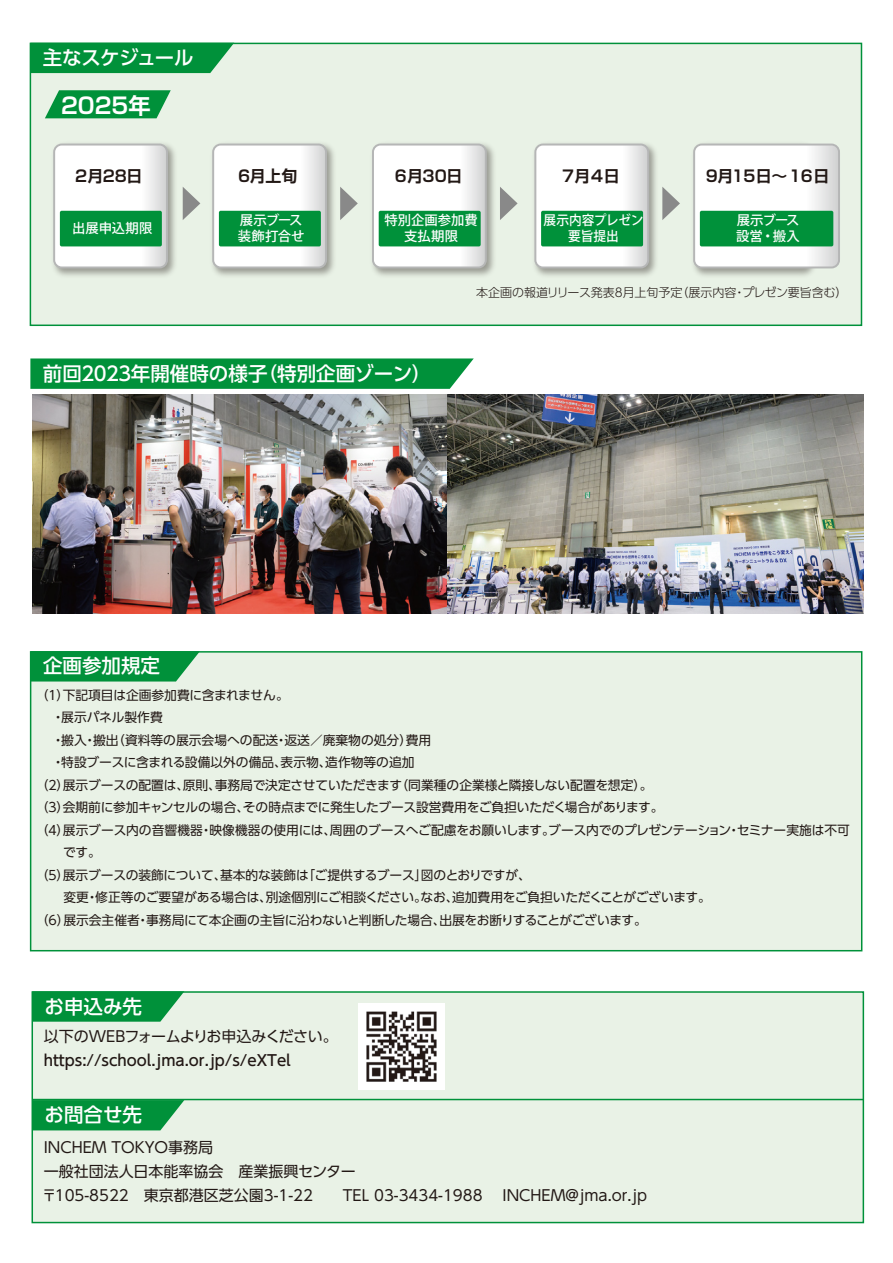
<style>
.page{position:relative;width:893px;height:1263px;background:#fff}
.page>*{position:absolute;margin:0;border:0;box-sizing:border-box;transform-origin:0 0}
.t1{font:700 22.2px "Shin Go Pro De";color:#fff}
.t2{font:500 19.5px "UD Shin Go Pro";color:#fff}
.t3{font:500 19.5px "UD Shin Go Pro";letter-spacing:-.035em;color:#fff}
.t4{font:700 15.9px "Shin Go Pro De";letter-spacing:-.035em;color:#221815}
.t5{font:700 15.9px "Shin Go Pro De";letter-spacing:-.095em;color:#221815}
.t6{font:15px/24px "UD Shin Go Pro";color:#221815}
.t7{font:500 15px "UD Shin Go Pro";color:#221815}
.t8{font:15px "UD Shin Go Pro";letter-spacing:-.025em;color:#221815}
.t9{font:500 13.35px/15.3px "Koz Go Pro";letter-spacing:-.005em;color:#fff;text-align:center}
.t10{font:500 13.35px/15.3px "Koz Go Pro";letter-spacing:-.005em;color:#fff;text-align:center;scale:.95 1}
.t11{font:500 13.35px/15.3px "Koz Go Pro";letter-spacing:-.03em;color:#fff}
.t12{font:500 13.35px/15.3px "Koz Go Pro";letter-spacing:-.025em;color:#fff}
.t13{font:12.75px "UD Shin Go Pro";letter-spacing:-.005em;color:#221815}
.t14{font:300 12px "UD Shin Go Pro";color:#221815}
</style>
<div class="page">
<div style="left:30px;top:43px;width:832px;height:283px;background:#e9f2e6;border:2px solid #00913a"></div>
<img style="left:32px;top:394px;width:831px;height:220px">
<img style="left:693px;top:143px;width:128px;height:133px">
<svg style="left:694px;top:145px;width:143px;height:122px;background:#f7f8f8"></svg>
<div style="left:693px;top:144px;width:147px;height:124px;border:2px solid #b5b6b6;border-radius:8px"></div>
<div style="left:700px;top:211px;width:133px;height:35px;background:#00913a;border-radius:2px"></div>
<svg style="left:662px;top:187px;width:18px;height:33px"></svg>
<div style="left:30px;top:651px;width:832px;height:300px;background:#e9f2e6;border:2px solid #00913a"></div>
<svg style="left:30px;top:358px;width:444px;height:31px;background:#0c9643"></svg>
<img style="left:53px;top:143px;width:122px;height:133px">
<svg style="left:54px;top:145px;width:113px;height:122px;background:#f7f9f8"></svg>
<div style="left:53px;top:144px;width:115px;height:124px;border:2px solid #b5b6b6;border-radius:8px"></div>
<div style="left:60px;top:211px;width:102px;height:35px;background:#00913a;border-radius:2px"></div>
<svg style="left:183px;top:187px;width:17px;height:33px"></svg>
<img style="left:212px;top:143px;width:122px;height:133px">
<svg style="left:213px;top:145px;width:113px;height:122px;background:#f7f9f8"></svg>
<div style="left:212px;top:144px;width:115px;height:124px;border:2px solid #b5b6b6;border-radius:8px"></div>
<div style="left:219px;top:211px;width:102px;height:35px;background:#00913a;border-radius:2px"></div>
<svg style="left:340px;top:187px;width:18px;height:33px"></svg>
<img style="left:372px;top:143px;width:122px;height:133px">
<svg style="left:373px;top:145px;width:113px;height:122px;background:#f7f9f8"></svg>
<div style="left:372px;top:144px;width:115px;height:124px;border:2px solid #b5b6b6;border-radius:8px"></div>
<div style="left:379px;top:211px;width:102px;height:35px;background:#00913a;border-radius:2px"></div>
<svg style="left:500px;top:187px;width:18px;height:33px"></svg>
<img style="left:534px;top:143px;width:122px;height:133px">
<svg style="left:535px;top:145px;width:113px;height:122px;background:#f8f9f8"></svg>
<div style="left:534px;top:144px;width:115px;height:124px;border:2px solid #b5b6b6;border-radius:8px"></div>
<div style="left:541px;top:211px;width:102px;height:35px;background:#00913a;border-radius:2px"></div>
<svg style="left:45px;top:90px;width:126px;height:28px;background:#1c9c4e"></svg>
<div style="left:30px;top:43px;width:204px;height:30px;background:#00913a"></div>
<svg style="left:31px;top:651px;width:169px;height:30px;background:#109746"></svg>
<div style="left:32px;top:991px;width:832px;height:232px;background:#e9f2e6;border:2px solid #00913a"></div>
<hr style="left:32px;top:1099px;width:832px;height:1px;background:#00913a">
<svg style="left:32px;top:991px;width:152px;height:31px;background:#149949"></svg>
<svg style="left:32px;top:1100px;width:152px;height:30px;background:#119847"></svg>
<img style="left:358px;top:1003px;width:86px;height:86px">
<h2 class="t3" style="left:43px;top:42px;width:152px">主なスケジュール</h2>
<h1 class="t1" style="left:61px;top:87px;width:91px">2025年</h1>
<p class="t4" style="left:75px;top:163px;width:69px">2月28日</p>
<p class="t9" style="left:72px;top:221px;width:82px">出展申込期限</p>
<p class="t4" style="left:238px;top:163px;width:61px">6月上旬</p>
<p class="t12" style="left:238px;top:214px;width:68px">展示ブース装飾打合せ</p>
<p class="t4" style="left:393px;top:163px;width:71px">６月30日</p>
<p class="t9" style="left:384px;top:214px;width:95px">特別企画参加費支払期限</p>
<p class="t4" style="left:560px;top:163px;width:61px">７月４日</p>
<p class="t10" style="left:544px;top:214px;width:107px">展示内容プレゼン要旨提出</p>
<p class="t5" style="left:706px;top:163px;width:125px">9月1５日～ 1６日</p>
<p class="t11" style="left:736px;top:214px;width:65px">展示ブース設営・搬入</p>
<p class="t14" style="left:476px;top:282px;width:373px">本企画の報道リリース発表8月上旬予定（展示内容・プレゼン要旨含む）</p>
<h2 class="t2" style="left:43px;top:357px;width:390px">前回２０２３年開催時の様子（特別企画ゾーン）</h2>
<h2 class="t2" style="left:43px;top:650px;width:119px">企画参加規定</h2>
<p class="t13" style="left:36px;top:685px;width:254px">（１）下記項目は企画参加費に含まれません。</p>
<p class="t13" style="left:42px;top:707px;width:122px">　・展示パネル製作費</p>
<p class="t13" style="left:42px;top:730px;width:391px">　・搬入・搬出（資料等の展示会場への配送・返送／廃棄物の処分）費用</p>
<p class="t13" style="left:42px;top:752px;width:374px">　・特設ブースに含まれる設備以外の備品、表示物、造作物等の追加</p>
<p class="t13" style="left:36px;top:775px;width:618px">（２）展示ブースの配置は、原則、事務局で決定させていただきます（同業種の企業様と隣接しない配置を想定）。</p>
<p class="t13" style="left:36px;top:797px;width:629px">（３）会期前に参加キャンセルの場合、その時点までに発生したブース設営費用をご負担いただく場合があります。</p>
<p class="t13" style="left:36px;top:820px;width:816px">（４）展示ブース内の音響機器・映像機器の使用には、周囲のブースへご配慮をお願いします。ブース内でのプレゼンテーション・セミナー実施は不可</p>
<p class="t13" style="left:42px;top:842px;width:60px">　 です。</p>
<p class="t13" style="left:36px;top:865px;width:497px">（５）展示ブースの装飾について、基本的な装飾は「ご提供するブース」図のとおりですが、</p>
<p class="t13" style="left:42px;top:887px;width:670px">　 変更・修正等のご要望がある場合は、別途個別にご相談ください。なお、追加費用をご負担いただくことがございます。</p>
<p class="t13" style="left:36px;top:910px;width:612px">（6）展示会主催者・事務局にて本企画の主旨に沿わないと判断した場合、出展をお断りすることがございます。</p>
<h2 class="t2" style="left:45px;top:990px;width:99px">お申込み先</h2>
<p class="t8" style="left:44px;top:1024px;width:295px">以下のWEBフォームよりお申込みください。</p>
<p class="t7" style="left:44px;top:1048px;width:249px">https://school.jma.or.jp/s/eXTel</p>
<h2 class="t2" style="left:45px;top:1099px;width:99px">お問合せ先</h2>
<p class="t6" style="left:42px;top:1135px;width:442px">INCHEM TOKYO事務局<br>一般社団法人日本能率協会　産業振興センター　<br>〒105-8522　東京都港区芝公園3-1-22　　TEL 03-3434-1988</p>
<p class="t6" style="left:503px;top:1183px;width:146px">INCHEM@jma.or.jp</p>
</div>
